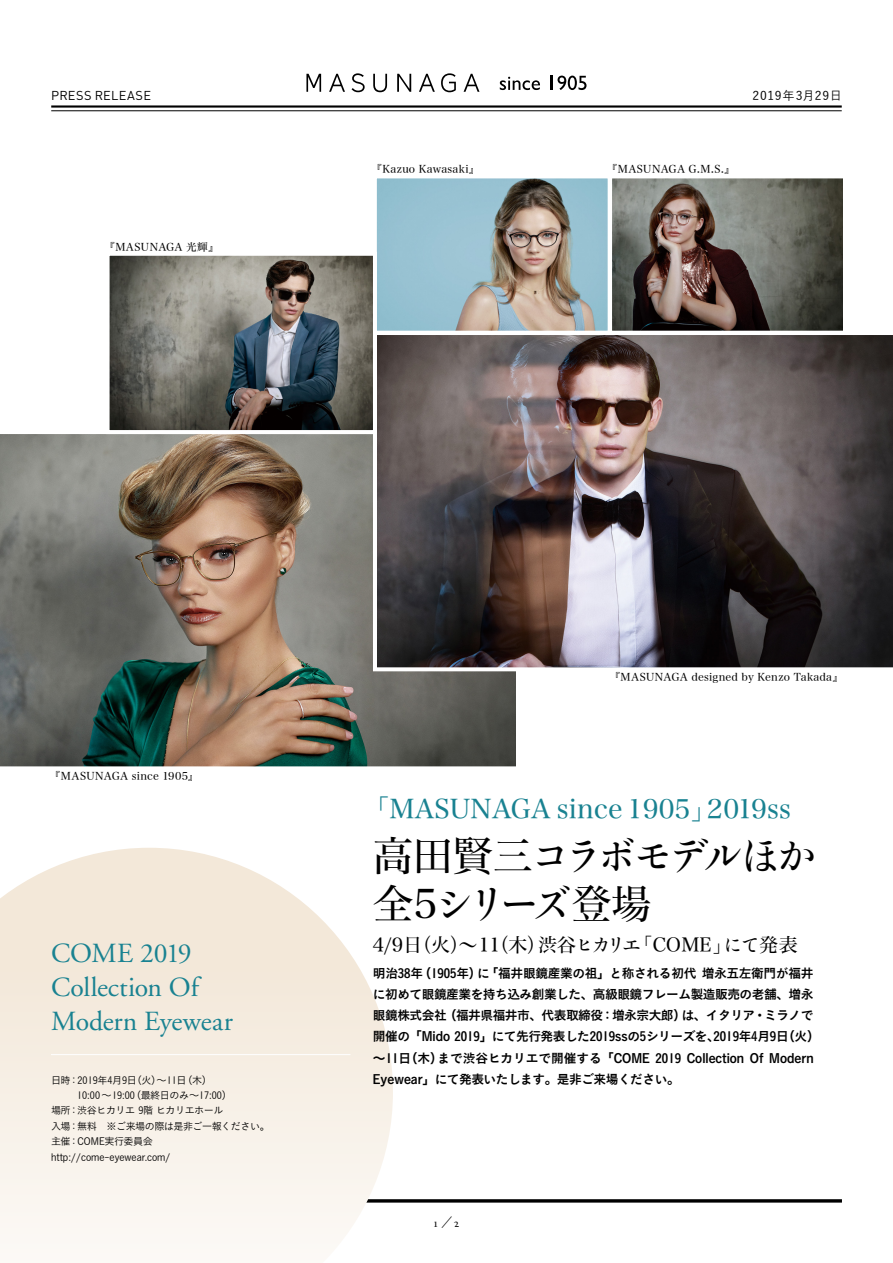
<style>
.page{position:relative;width:893px;height:1263px;background:#fff}
.page>*{position:absolute;margin:0;border:0;box-sizing:border-box;transform-origin:0 0}
.t1{font:40.35px "Yutuki 5 Go K Std W4";letter-spacing:-.135em;color:#000}
.t2{font:40.35px "Hira Min Std N W4";color:#000}
.t3{font:27.6px/34px "Adobe Garamond";letter-spacing:-.005em;color:#198291}
.t4{font:26.55px "Hira Min Std N W4";color:#198291}
.t5{font:19.2px "Hira Min Std N W4";color:#000}
.t6{font:19.2px "Yutuki 5 Go K Std W4";letter-spacing:-.16em;color:#000}
.t7{font:12.75px/21.3px "Koburina Go Std N W6";letter-spacing:-.03em;color:#000}
.t8{font:12.75px/21.3px "Koburina Go Std N W6";color:#000}
.t9{font:12.75px "DIN";letter-spacing:.025em;color:#000}
.t10{font:12.75px "Garamond FB Text";color:#000}
.t11{font:500 12.15px "Yu Go";letter-spacing:.065em;color:#000}
.t12{font:10.65px "Hira Min Std N W4";letter-spacing:.025em;color:#000}
.t13{font:10.05px/15.5px "Koburina Go Std N W3";letter-spacing:-.055em;color:#000}
.t14{font:10.05px/15.5px "Koburina Go Std N W3";color:#000}
.s1{font-family:"Hira Min Std N W4"}
.s2{font-family:"Yutuki 5 Go K Std W4"}
.s3{font-family:"Koburina Go Std N W1"}
</style>
<div class="page">
<hr style="left:51px;top:105px;width:791px;height:3px;background:#000">
<hr style="left:51px;top:111px;width:791px;height:1px;background:#000">
<hr style="left:51px;top:1199px;width:791px;height:3px;background:#000">
<svg style="left:0;top:848px;width:393px;height:395px"></svg>
<svg style="left:500px;top:77px;width:40px;height:13px"></svg>
<svg style="left:551px;top:76px;width:35px;height:14px"></svg>
<svg style="left:329px;top:74px;width:16px;height:18px"></svg>
<svg style="left:419px;top:74px;width:16px;height:18px"></svg>
<svg style="left:464px;top:74px;width:15px;height:18px"></svg>
<svg style="left:397px;top:74px;width:14px;height:18px"></svg>
<svg style="left:306px;top:74px;width:15px;height:18px"></svg>
<svg style="left:352px;top:73px;width:13px;height:19px"></svg>
<svg style="left:373px;top:74px;width:14px;height:18px"></svg>
<svg style="left:441px;top:73px;width:15px;height:19px"></svg>
<img style="left:378px;top:179px;width:464px;height:151px">
<div style="left:373px;top:174px;width:239px;height:161px;border:4px solid #fff"></div>
<div style="left:608px;top:174px;width:239px;height:161px;border:4px solid #fff"></div>
<svg style="left:0;top:434px;width:516px;height:333px;background:#777065"></svg>
<img style="left:373px;top:331px;width:520px;height:340px">
<img style="left:111px;top:257px;width:261px;height:172px">
<div style="left:106px;top:252px;width:271px;height:182px;border:4px solid #fff"></div>
<hr style="left:51px;top:1054px;width:299px;height:1px;background:#fff">
<p class="t9" style="left:51px;top:88px;width:101px">PRESS RELEASE</p>
<p class="t12" style="left:104px;top:239px;width:116px">『MASUNAGA 光輝『</p>
<p class="t12" style="left:372px;top:161px;width:110px">『Kazuo Kawasaki『</p>
<p class="t11" style="left:752px;top:84px;width:91px">2019年 月3 29日</p>
<p class="t12" style="left:607px;top:161px;width:129px">『MASUNAGA G M. 『.S.</p>
<p class="t12" style="left:50px;top:768px;width:150px">『MASUNAGA since 1905『</p>
<h2 class="t3" style="left:51px;top:937px;width:183px">COME 2019<br>Collection Of<br>Modern Eyewear</h2>
<p class="t14" style="left:69px;top:1072px;width:145px">：2019年月4 （日9 火）～11 （日木(</p>
<p class="t13" style="left:51px;top:1072px;width:21px">日時</p>
<p class="t13" style="left:131px;top:1087px;width:102px">（最終日のみ~17:00(</p>
<p class="t13" style="left:77px;top:1087px;width:148px">10:00 〜19:00<br>渋谷ヒカリエ 階9 ヒカリエホール</p>
<p class="t13" style="left:51px;top:1103px;width:21px">場所</p>
<p class="t13" style="left:69px;top:1103px;width:12px">：</p>
<p class="t13" style="left:107px;top:1118px;width:165px">※ご来場の際は是非ご一報ください。</p>
<p class="t13" style="left:77px;top:1118px;width:21px">無料</p>
<p class="t13" style="left:69px;top:1118px;width:85px;text-indent:-18px">入場<br>：COME実行委員会</p>
<p class="t13" style="left:69px;top:1118px;width:12px">：</p>
<p class="t14" style="left:51px;top:1133px;width:121px">主催http://come-eyewear.com/</p>
<p class="t12" style="left:610px;top:669px;width:235px">『MASUNAGA designed by Kenzo Takada『</p>
<h3 class="t4" style="left:363px;top:790px;width:355px">「MASUNAGA since 1905」</h3>
<h1 class="t1" style="left:373px;top:832px;width:446px"><span class="s1">高田賢三</span>コラボモデルほか</h1>
<h1 class="t2" style="left:373px;top:874px;width:280px">全5<span class="s2">シリーズ</span>登場</h1>
<h3 class="t4" style="left:707px;top:790px;width:86px">2019ss</h3>
<h3 class="t5" style="left:373px;top:931px;width:175px">4/9 （日火）～ （1 1 木）</h3>
<h3 class="t5" style="left:633px;top:931px;width:100px">「COME」</h3>
<h3 class="t6" style="left:724px;top:934px;width:76px">にて<span class="s1">発表</span></h3>
<h3 class="t6" style="left:538px;top:934px;width:105px"><span class="s1">渋谷</span>ヒカリエ</h3>
<p class="t7" style="left:418px;top:962px;width:396px">（1905年）「福井眼鏡産業の祖」と称される初代増永五左衛門が福井</p>
<p class="t7" style="left:373px;top:962px;width:52px">明治38年</p>
<p class="t7" style="left:373px;top:984px;width:442px">に初めて眼鏡産業を持ち込み創業した、高級眼鏡フレーム製造販売の老舗、増永</p>
<p class="t7" style="left:764px;top:1005px;width:51px">ミラノで</p>
<p class="t7" style="left:477px;top:962px;width:14px">に</p>
<p class="t7" style="left:444px;top:1005px;width:161px">（福井県福井市、代表取締役</p>
<p class="t7" style="left:612px;top:1005px;width:76px">増永宗大郎）</p>
<p class="t7" style="left:373px;top:1005px;width:75px">眼鏡株式会社</p>
<p class="t7" style="left:681px;top:1005px;width:75px">は、イタリア</p>
<p class="t7" style="left:601px;top:1005px;width:14px">：</p>
<p class="t7" style="left:753px;top:1005px;width:14px">・</p>
<p class="t8" style="left:438px;top:1026px;width:378px;text-indent:-65px">開催の「Mido 2019」にて先行発表した2019ssの5シリーズを、<br>まで渋谷ヒカリエで開催する「COME 2019 Collection Of Modern</p>
<p class="t7" style="left:714px;top:1026px;width:108px">2019年月4 （日9 火 (</p>
<p class="t7" style="left:373px;top:1047px;width:308px">〜11 （日木）<br>Eyewear」にて発表いたします。是非ご来場ください。</p>
<p class="t10" style="left:434px;top:1216px;width:27px">1<span class="s3">／</span>2</p>
</div>
